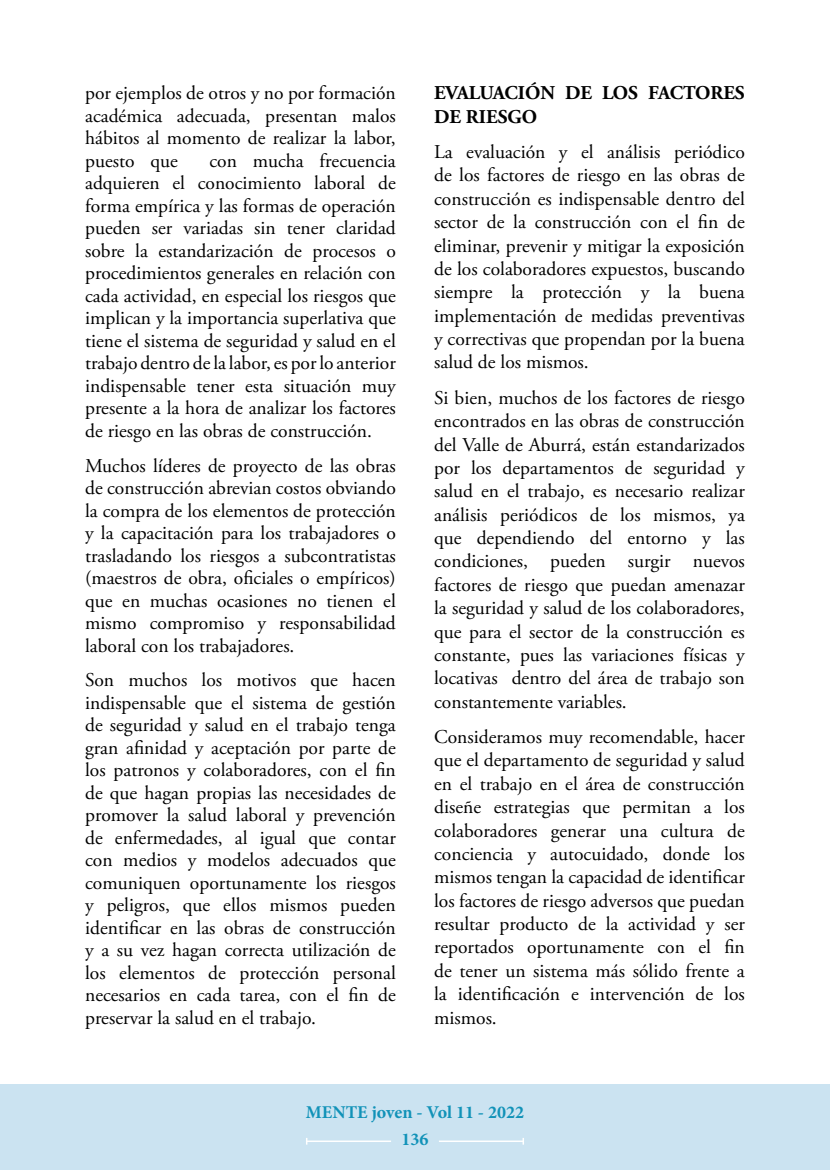
<style>
.page{position:relative;width:830px;height:1170px;background:#fff}
.page>*{position:absolute;margin:0;border:0;box-sizing:border-box;transform-origin:0 0}
.t1{font:19.5px/22.5px "Adobe Garamond Pro";color:#000;text-align:justify}
.t2{font:700 19.5px/23.4px "Adobe Garamond Pro";color:#000}
.t3{font:700 18px/26.5px "Minion Pro";color:#1192b8;text-align:center}
</style>
<div class="page">
<div style="left:0;top:1084px;width:829px;height:85px;background:#cbe3f1"></div>
<hr style="left:306px;top:1140px;width:85px;height:1px;background:#fff">
<hr style="left:438px;top:1140px;width:85px;height:1px;background:#fff">
<p class="t1" style="left:85px;top:82px;width:312px">por ejemplos de otros y no por formación académica adecuada, presentan malos hábitos al momento de realizar la labor, puesto que</p>
<p class="t1" style="left:85px;top:150px;width:312px;text-indent:124px">con mucha frecuencia adquieren el conocimiento laboral de forma empírica y las formas de operación pueden ser variadas sin tener claridad sobre la estandarización de procesos o procedimientos generales en relación con cada actividad, en especial los riesgos que implican y la importancia superlativa que tiene el sistema de seguridad y salud en el trabajo dentro de la labor, es por lo anterior indispensable tener esta situación muy presente a la hora de analizar los factores de riesgo en las obras de construcción.</p>
<p class="t1" style="left:85px;top:454px;width:312px">Muchos líderes de proyecto de las obras de construcción abrevian costos obviando la compra de los elementos de protección y la capacitación para los trabajadores o trasladando los riesgos a subcontratistas (maestros de obra, oficiales o empíricos) que en muchas ocasiones no tienen el mismo compromiso y responsabilidad laboral con los trabajadores.</p>
<p class="t1" style="left:85px;top:669px;width:312px">Son muchos los motivos que hacen indispensable que el sistema de gestión de seguridad y salud en el trabajo tenga gran afinidad y aceptación por parte de los patronos y colaboradores, con el fin de que hagan propias las necesidades de promover la salud laboral y prevención de enfermedades, al igual que contar con medios y modelos adecuados que comuniquen oportunamente los riesgos y peligros, que ellos mismos pueden identificar en las obras de construcción y a su vez hagan correcta utilización de los elementos de protección personal necesarios en cada tarea, con el fin de preservar la salud en el trabajo.</p>
<p class="t2" style="left:434px;top:82px;width:312px">EVALUACIÓN DE LOS FACTORES<br>DE RIESGO</p>
<p class="t1" style="left:434px;top:141px;width:312px;line-height:23.4px">La evaluación y el análisis periódico de los factores de riesgo en las obras de construcción es indispensable dentro del sector de la construcción con el fin de eliminar, prevenir y mitigar la exposición de los colaboradores expuestos, buscando siempre la protección y la buena implementación de medidas preventivas y correctivas que propendan por la buena salud de los mismos.</p>
<p class="t1" style="left:434px;top:386px;width:312px;line-height:23.4px">Si bien, muchos de los factores de riesgo encontrados en las obras de construcción del Valle de Aburrá, están estandarizados por los departamentos de seguridad y salud en el trabajo, es necesario realizar análisis periódicos de los mismos, ya que dependiendo del entorno y las condiciones, pueden surgir nuevos factores de riesgo que puedan amenazar la seguridad y salud de los colaboradores, que para el sector de la construcción es constante, pues las variaciones físicas y locativas dentro del área de trabajo son constantemente variables.</p>
<p class="t1" style="left:434px;top:725px;width:312px;line-height:23.4px">Consideramos muy recomendable, hacer que el departamento de seguridad y salud en el trabajo en el área de construcción diseñe estrategias que permitan a los colaboradores generar una cultura de conciencia y autocuidado, donde los mismos tengan la capacidad de identificar los factores de riesgo adversos que puedan resultar producto de la actividad y ser reportados oportunamente con el fin de tener un sistema más sólido frente a la identificación e intervención de los mismos.</p>
<p class="t3" style="left:306px;top:1098px;width:219px">MENTE joven - Vol 11 - 2022<br>136</p>
</div>
